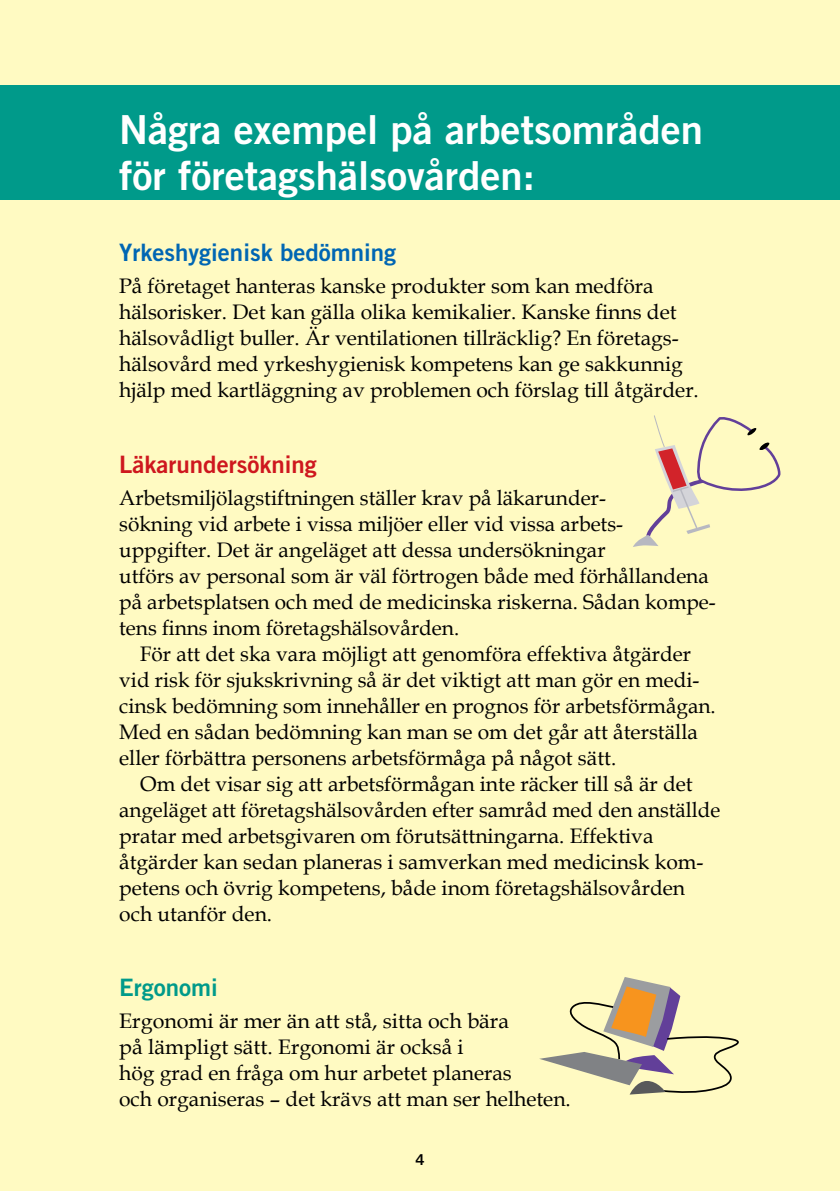
<style>
.page{position:relative;width:840px;height:1191px;background:#fff}
.page>*{position:absolute;margin:0;border:0;box-sizing:border-box;transform-origin:0 0}
.t1{font:40px/46px "Trade Gothic LT Std Bd 2";color:#fff}
.t2{font:24px "Trade Gothic LT Std Bd 2";color:#0066b3}
.t3{font:24px "Trade Gothic LT Std Bd 2";color:#ce171e}
.t4{font:24px "Trade Gothic LT Std Bd 2";color:#009a8a}
.t5{font:21px/26px "Book Antiqua";color:#000}
.t6{font:15px "Trade Gothic Bold Two";color:#000}
</style>
<div class="page">
<div style="left:0;top:0;width:839px;height:1191px;background:#fffac2"></div>
<div style="left:0;top:85px;width:839px;height:115px;background:#009a8a"></div>
<svg style="left:633px;top:415px;width:146px;height:132px"></svg>
<svg style="left:539px;top:977px;width:200px;height:117px"></svg>
<h1 class="t1" style="left:119px;top:106px;width:585px">Några exempel på arbetsområden för företagshälsovården:</h1>
<p class="t2" style="left:119px;top:237px;width:278px">Yrkeshygienisk bedömning</p>
<p class="t5" style="left:119px;top:272px;width:581px">På företaget hanteras kanske produkter som kan medföra hälsorisker. Det kan gälla olika kemikalier. Kanske finns det hälsovådligt buller. Är ventilationen tillräcklig? En företags&shy;hälsovård med yrkeshygienisk kompetens kan ge sakkunnig hjälp med kartläggning av problemen och förslag till åtgärder.</p>
<p class="t3" style="left:119px;top:450px;width:199px">Läkarundersökning</p>
<p class="t5" style="left:119px;top:484px;width:597px">Arbetsmiljölagstiftningen ställer krav på läkarunder-<br>sökning vid arbete i vissa miljöer eller vid vissa arbets&shy;uppgifter. Det är angeläget att dessa undersökningar<br>utförs av personal som är väl förtrogen både med förhållandena på arbetsplatsen och med de medicinska riskerna. Sådan kompe&shy;tens finns inom företagshälsovården.</p>
<p class="t5" style="left:119px;top:640px;width:597px;text-indent:21px">För att det ska vara möjligt att genomföra effektiva åtgärder vid risk för sjukskrivning så är det viktigt att man gör en medi&shy;cinsk bedömning som innehåller en prognos för arbetsförmågan.<br>Med en sådan bedömning kan man se om det går att återställa eller förbättra personens arbetsförmåga på något sätt.</p>
<p class="t5" style="left:119px;top:770px;width:602px;text-indent:21px">Om det visar sig att arbetsförmågan inte räcker till så är det angeläget att företagshälsovården efter samråd med den anställde pratar med arbetsgivaren om förutsättningarna. Effektiva åtgärder kan sedan planeras i samverkan med medicinsk kom&shy;petens och övrig kompetens, både inom företagshälsovården och utanför den.</p>
<p class="t4" style="left:119px;top:972px;width:100px">Ergonomi</p>
<p class="t5" style="left:119px;top:1007px;width:453px">Ergonomi är mer än att stå, sitta och bära<br>på lämpligt sätt. Ergonomi är också i<br>hög grad en fråga om hur arbetet planeras<br>och organiseras – det krävs att man ser helheten.</p>
<p class="t6" style="left:415px;top:1149px;width:11px">4</p>
</div>
